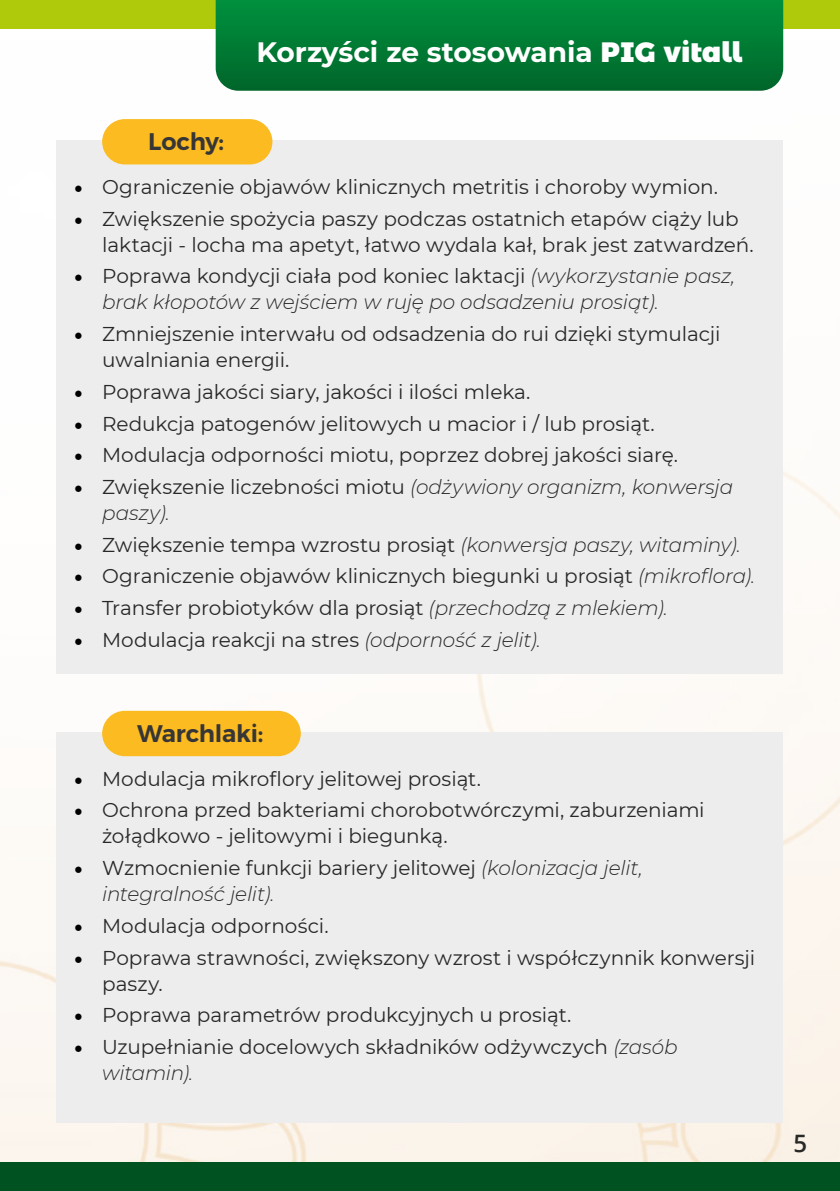
<style>
.page{position:relative;width:840px;height:1191px;background:#fff}
.page>*{position:absolute;margin:0;border:0;box-sizing:border-box;transform-origin:0 0}
.t1{font:700 28px "Montserrat";color:#fff}
.t2{font:600 24px "Montserrat";letter-spacing:-.01em;color:#373636}
.t3{font:600 24px "Open Sans";color:#282827}
.t4{font:20px/26px "Montserrat";letter-spacing:-.005em;color:#282827}
.t5{font:italic 300 20px/26px "Montserrat";letter-spacing:-.01em;color:#282827}
.s1{font-family:"Montserrat Alternates";font-weight:900}
.s2{font-family:"Minion Pro";font-size:24px;color:#000}
.s3{font-family:"Minion Pro";font-weight:400;font-style:normal;font-size:24px;color:#000}
.s4{font-weight:400;font-style:normal}
.s5{font-weight:300;font-style:italic}
</style>
<div class="page">
<img style="left:0;top:28px;width:839px;height:1134px">
<div style="left:0;top:1162px;width:839px;height:29px;background:#005321"></div>
<div style="left:0;top:0;width:839px;height:28px;background:#afca0b"></div>
<svg style="left:215px;top:0;width:567px;height:91px;background:#027c35"></svg>
<div style="left:57px;top:140px;width:725px;height:533px;background:#ededed"></div>
<div style="left:57px;top:732px;width:725px;height:391px;background:#ededed"></div>
<div style="left:102px;top:119px;width:170px;height:45px;background:#fbbb21;border-radius:23px"></div>
<div style="left:102px;top:711px;width:198px;height:45px;background:#fbbb21;border-radius:23px"></div>
<p class="t2" style="left:148px;top:122px;width:77px">Lochy:</p>
<p class="t1" style="left:256px;top:32px;width:487px">Korzyści ze stosowania <span class="s1">PIG vitall</span></p>
<p class="t4" style="left:74px;top:173px;width:645px"><span class="s2">•</span> Ograniczenie objawów klinicznych metritis i choroby wymion.</p>
<p class="t4" style="left:102px;top:205px;width:652px;text-indent:-28px"><span class="s2">•</span> Zwiększenie spożycia paszy podczas ostatnich etapów ciąży lub laktacji - locha ma apetyt, łatwo wydala kał, brak jest zatwardzeń.</p>
<p class="t5" style="left:102px;top:263px;width:634px;text-indent:-28px"><span class="s3">•</span> <span class="s4">Poprawa kondycji ciała pod koniec laktacji</span> (wykorzystanie pasz, brak kłopotów z wejściem w ruję po odsadzeniu prosiąt).</p>
<p class="t4" style="left:102px;top:320px;width:619px;text-indent:-28px"><span class="s2">•</span> Zmniejszenie interwału od odsadzenia do rui dzięki stymulacji uwalniania energii.</p>
<p class="t4" style="left:74px;top:378px;width:458px"><span class="s2">•</span> Poprawa jakości siary, jakości i ilości mleka.</p>
<p class="t4" style="left:74px;top:410px;width:582px"><span class="s2">•</span> Redukcja patogenów jelitowych u macior i / lub prosiąt.</p>
<p class="t4" style="left:74px;top:441px;width:605px"><span class="s2">•</span> Modulacja odporności miotu, poprzez dobrej jakości siarę.</p>
<p class="t5" style="left:102px;top:473px;width:632px;text-indent:-28px"><span class="s3">•</span> <span class="s4">Zwiększenie liczebności miotu</span> (odżywiony organizm, konwersja paszy).</p>
<p class="t4" style="left:74px;top:531px;width:668px"><span class="s2">•</span> Zwiększenie tempa wzrostu prosiąt <span class="s5">(konwersja paszy, witaminy).</span></p>
<p class="t4" style="left:74px;top:562px;width:682px"><span class="s2">•</span> Ograniczenie objawów klinicznych biegunki u prosiąt <span class="s5">(mikroflora).</span></p>
<p class="t4" style="left:74px;top:594px;width:595px"><span class="s2">•</span> Transfer probiotyków dla prosiąt <span class="s5">(przechodzą z mlekiem).</span></p>
<p class="t4" style="left:74px;top:626px;width:468px"><span class="s2">•</span> Modulacja reakcji na stres <span class="s5">(odporność z jelit).</span></p>
<p class="t2" style="left:137px;top:714px;width:128px">Warchlaki:</p>
<p class="t4" style="left:74px;top:765px;width:408px"><span class="s2">•</span> Modulacja mikroflory jelitowej prosiąt.</p>
<p class="t4" style="left:102px;top:796px;width:603px;text-indent:-28px"><span class="s2">•</span> Ochrona przed bakteriami chorobotwórczymi, zaburzeniami żołądkowo - jelitowymi i biegunką.</p>
<p class="t5" style="left:102px;top:854px;width:541px;text-indent:-28px"><span class="s3">•</span> <span class="s4">Wzmocnienie funkcji bariery jelitowej</span> (kolonizacja jelit, integralność jelit).</p>
<p class="t4" style="left:74px;top:912px;width:256px"><span class="s2">•</span> Modulacja odporności.</p>
<p class="t4" style="left:102px;top:943px;width:654px;text-indent:-28px"><span class="s2">•</span> Poprawa strawności, zwiększony wzrost i współczynnik konwersji paszy.</p>
<p class="t4" style="left:74px;top:1001px;width:499px"><span class="s2">•</span> Poprawa parametrów produkcyjnych u prosiąt.</p>
<p class="t4" style="left:102px;top:1033px;width:576px;text-indent:-28px"><span class="s2">•</span> Uzupełnianie docelowych składników odżywczych <span class="s5">(zasób witamin).</span></p>
<p class="t3" style="left:793px;top:1126px;width:15px">5</p>
</div>
